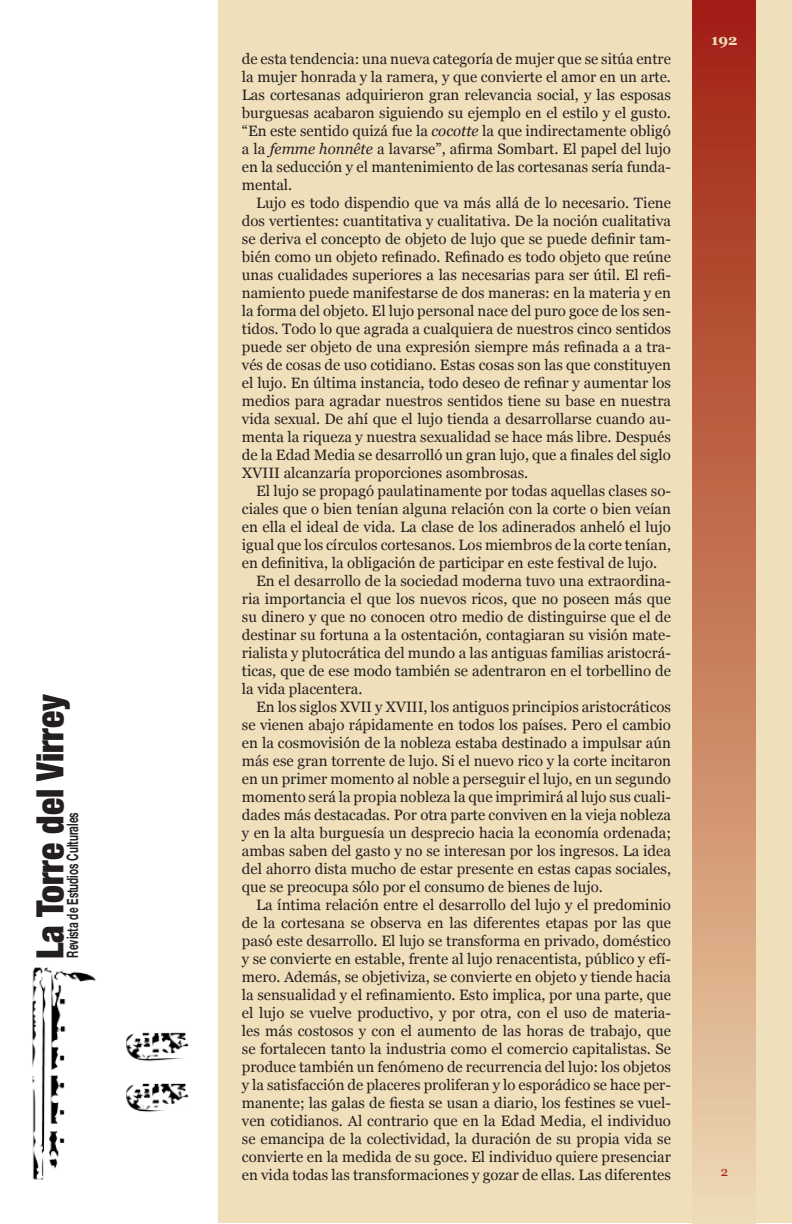
<style>
.page{position:relative;width:792px;height:1224px;background:#fff}
.page>*{position:absolute;margin:0;border:0;box-sizing:border-box;transform-origin:0 0}
.t1{font:900 condensed 37.5px "Helvetica Neue";color:#231f20;scale:.95 1}
.t2{font:700 15.8px "Helvetica Neue";color:#231f20;scale:.63 1}
.t3{font:15px/18px "Georgia";color:#231f20;text-align:justify}
.t4{font:700 15px "Georgia";color:#efdfbb}
.s1{font-style:italic}
</style>
<div class="page">
<div style="left:218px;top:0;width:574px;height:1224px;background:#efdfbb"></div>
<div style="left:693px;top:0;width:63px;height:1224px;background:linear-gradient(to bottom,#a01e0b,#edd7ad)"></div>
<img style="left:32px;top:967px;width:157px;height:213px">
<p class="t1" style="left:27px;top:959px;width:280px;rotate:-90deg">La Torre del Virrey</p>
<p class="t2" style="left:63px;top:958px;width:232px;rotate:-90deg">Revista de Estudios Culturales</p>
<p class="t3" style="left:242px;top:50px;width:431px">de esta tendencia: una nueva categoría de mujer que se sitúa entre la mujer honrada y la ramera, y que convierte el amor en un arte.<br>Las cortesanas adquirieron gran relevancia social, y las esposas burguesas acabaron siguiendo su ejemplo en el estilo y el gusto. “En este sentido quizá fue la <span class="s1">cocotte</span> la que indirectamente obligó a la <span class="s1">femme honnête</span> a lavarse”, afirma Sombart. El papel del lujo en la seducción y el mantenimiento de las cortesanas sería funda&shy;mental.</p>
<p class="t3" style="left:242px;top:194px;width:431px;text-indent:14px">Lujo es todo dispendio que va más allá de lo necesario. Tiene dos vertientes: cuantitativa y cualitativa. De la noción cualitativa se deriva el concepto de objeto de lujo que se puede definir tam&shy;bién como un objeto refinado. Refinado es todo objeto que reúne unas cualidades superiores a las necesarias para ser útil. El refi&shy;namiento puede manifestarse de dos maneras: en la materia y en la forma del objeto. El lujo personal nace del puro goce de los sen&shy;tidos. Todo lo que agrada a cualquiera de nuestros cinco sentidos puede ser objeto de una expresión siempre más refinada a a tra&shy;vés de cosas de uso cotidiano. Estas cosas son las que constituyen el lujo. En última instancia, todo deseo de refinar y aumentar los medios para agradar nuestros sentidos tiene su base en nuestra vida sexual. De ahí que el lujo tienda a desarrollarse cuando au&shy;menta la riqueza y nuestra sexualidad se hace más libre. Después de la Edad Media se desarrolló un gran lujo, que a finales del siglo XVIII alcanzaría proporciones asombrosas.</p>
<p class="t3" style="left:242px;top:482px;width:431px;text-indent:14px">El lujo se propagó paulatinamente por todas aquellas clases so&shy;ciales que o bien tenían alguna relación con la corte o bien veían en ella el ideal de vida. La clase de los adinerados anheló el lujo igual que los círculos cortesanos. Los miembros de la corte tenían, en definitiva, la obligación de participar en este festival de lujo.</p>
<p class="t3" style="left:242px;top:572px;width:431px;text-indent:14px">En el desarrollo de la sociedad moderna tuvo una extraordina&shy;ria importancia el que los nuevos ricos, que no poseen más que su dinero y que no conocen otro medio de distinguirse que el de destinar su fortuna a la ostentación, contagiaran su visión mate&shy;rialista y plutocrática del mundo a las antiguas familias aristocrá&shy;ticas, que de ese modo también se adentraron en el torbellino de la vida placentera.</p>
<p class="t3" style="left:242px;top:698px;width:431px;text-indent:14px">En los siglos XVII y XVIII, los antiguos principios aristocráticos se vienen abajo rápidamente en todos los países. Pero el cambio en la cosmovisión de la nobleza estaba destinado a impulsar aún más ese gran torrente de lujo. Si el nuevo rico y la corte incitaron en un primer momento al noble a perseguir el lujo, en un segundo momento será la propia nobleza la que imprimirá al lujo sus cuali&shy;dades más destacadas. Por otra parte conviven en la vieja nobleza y en la alta burguesía un desprecio hacia la economía ordenada; ambas saben del gasto y no se interesan por los ingresos. La idea del ahorro dista mucho de estar presente en estas capas sociales, que se preocupa sólo por el consumo de bienes de lujo.</p>
<p class="t3" style="left:242px;top:896px;width:431px;text-indent:14px">La íntima relación entre el desarrollo del lujo y el predominio de la cortesana se observa en las diferentes etapas por las que pasó este desarrollo. El lujo se transforma en privado, doméstico y se convierte en estable, frente al lujo renacentista, público y efí&shy;mero. Además, se objetiviza, se convierte en objeto y tiende hacia la sensualidad y el refinamiento. Esto implica, por una parte, que el lujo se vuelve productivo, y por otra, con el uso de materia&shy;les más costosos y con el aumento de las horas de trabajo, que se fortalecen tanto la industria como el comercio capitalistas. Se produce también un fenómeno de recurrencia del lujo: los objetos y la satisfacción de placeres proliferan y lo esporádico se hace per&shy;manente; las galas de fiesta se usan a diario, los festines se vuel&shy;ven cotidianos. Al contrario que en la Edad Media, el individuo se emancipa de la colectividad, la duración de su propia vida se convierte en la medida de su goce. El individuo quiere presenciar en vida todas las transformaciones y gozar de ellas. Las diferentes</p>
<p class="t4" style="left:711px;top:32px;width:28px">192</p>
</div>
